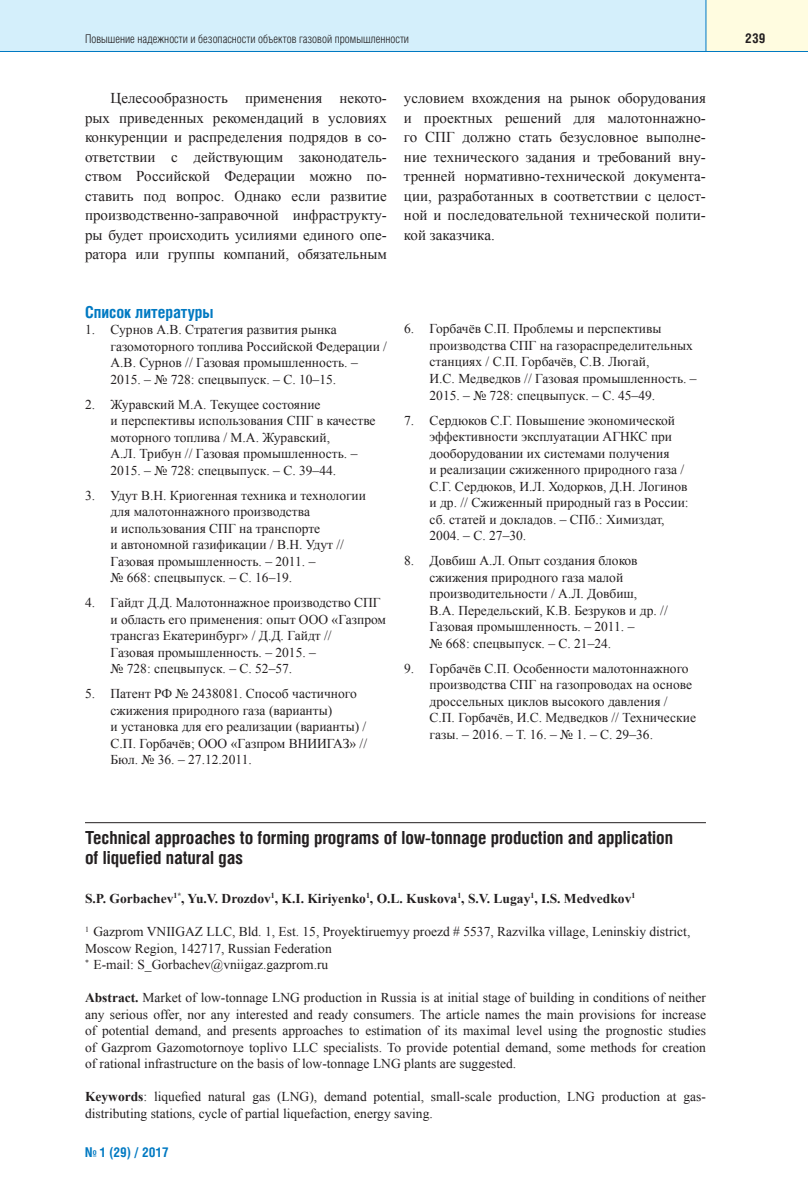
<style>
.page{position:relative;width:808px;height:1191px;background:#fff}
.page>*{position:absolute;margin:0;border:0;box-sizing:border-box;transform-origin:0 0}
.t1{font:700 18px/19.5px "Helios Cond";color:#231f20}
.t2{font:700 16.5px "Helios Cond";color:#0079c2}
.t3{font:15px/19.5px "Times New Roman";color:#231f20;text-align:justify}
.t4{font:13.5px/16.5px "Times New Roman";color:#231f20}
.t5{font:700 13.5px "Times New Roman";color:#231f20}
.t6{font:700 13.5px "Helios Cond";color:#0079c2}
.t7{font:700 13.5px "Helios Cond";color:#231f20}
.t8{font:300 12px "Helios Cond";color:#231f20}
.s1{font-weight:700}
</style>
<div class="page">
<div style="left:0;top:0;width:706px;height:51px;background:#d4effb"></div>
<div style="left:706px;top:0;width:102px;height:51px;background:#fffce0"></div>
<hr style="left:0;top:51px;width:808px;height:1px;background:#0079c2">
<hr style="left:705px;top:0;width:1px;height:51px;background:#0079c2">
<hr style="left:85px;top:822px;width:621px;height:1px;background:#231f20">
<p class="t8" style="left:85px;top:34px;width:326px">Повышение надежности и безопасности объектов газовой промышленности</p>
<p class="t7" style="left:745px;top:33px;width:22px">239</p>
<p class="t3" style="left:85px;top:88px;width:303px;text-indent:26px">Целесообразность применения некото&shy;рых приведенных рекомендаций в условиях конкуренции и распределения подрядов в со&shy;ответствии с действующим законодатель&shy;ством Российской Федерации можно по&shy;ставить под вопрос. Однако если развитие производственно-заправочной инфраструкту&shy;ры будет происходить усилиями единого опе&shy;ратора или группы компаний, обязательным</p>
<p class="t3" style="left:404px;top:88px;width:303px">условием вхождения на рынок оборудования и проектных решений для малотоннажно&shy;го СПГ должно стать безусловное выполне&shy;ние технического задания и требований вну&shy;тренней нормативно-технической документа&shy;ции, разработанных в соответствии с целост&shy;ной и последовательной технической полити&shy;кой заказчика.</p>
<p class="t2" style="left:85px;top:306px;width:130px">Список литературы</p>
<p class="t4" style="left:111px;top:321px;width:278px;text-indent:-26px">1. Сурнов А.В. Стратегия развития рынка газомоторного топлива Российской Федерации / А.В. Сурнов // Газовая промышленность. – 2015. – № 728: спецвыпуск. – C. 10–15.</p>
<p class="t4" style="left:111px;top:396px;width:267px;text-indent:-26px">2. Журавский М.А. Текущее состояние<br>и перспективы использования СПГ в качестве моторного топлива / М.А. Журавский,<br>А.Л. Трибун // Газовая промышленность. – 2015. – № 728: спецвыпуск. – С. 39–44.</p>
<p class="t4" style="left:111px;top:487px;width:257px;text-indent:-26px">3. Удут В.Н. Криогенная техника и технологии для малотоннажного производства<br>и использования СПГ на транспорте<br>и автономной газификации / В.Н. Удут // Газовая промышленность. – 2011. –<br>№ 668: спецвыпуск. – С. 16–19.</p>
<p class="t4" style="left:111px;top:594px;width:277px;text-indent:-26px">4. Гайдт Д.Д. Малотоннажное производство СПГ и область его применения: опыт ООО «Газпром трансгаз Екатеринбург» / Д.Д. Гайдт //<br>Газовая промышленность. – 2015. –<br>№ 728: спецвыпуск. – С. 52–57.</p>
<p class="t4" style="left:111px;top:685px;width:258px;text-indent:-26px">5. Патент РФ № 2438081. Способ частичного сжижения природного газа (варианты)<br>и установка для его реализации (варианты) / С.П. Горбачёв; ООО «Газпром ВНИИГАЗ» // Бюл. № 36. – 27.12.2011.</p>
<p class="t4" style="left:429px;top:321px;width:269px;text-indent:-26px">6. Горбачёв С.П. Проблемы и перспективы производства СПГ на газораспределительных станциях / С.П. Горбачёв, С.В. Люгай,<br>И.С. Медведков // Газовая промышленность. – 2015. – № 728: спецвыпуск. – С. 45–49.</p>
<p class="t4" style="left:429px;top:412px;width:261px;text-indent:-26px">7. Сердюков С.Г. Повышение экономической эффективности эксплуатации АГНКС при дооборудовании их системами получения<br>и реализации сжиженного природного газа / С.Г. Сердюков, И.Л. Ходорков, Д.Н. Логинов и др. // Сжиженный природный газ в России: сб. статей и докладов. – СПб.: Химиздат, 2004. – С. 27–30.</p>
<p class="t4" style="left:429px;top:552px;width:240px;text-indent:-26px">8. Довбиш А.Л. Опыт создания блоков сжижения природного газа малой производительности / А.Л. Довбиш,<br>В.А. Передельский, К.В. Безруков и др. // Газовая промышленность. – 2011. –<br>№ 668: спецвыпуск. – С. 21–24.</p>
<p class="t4" style="left:429px;top:660px;width:268px;text-indent:-26px">9. Горбачёв С.П. Особенности малотоннажного производства СПГ на газопроводах на основе дроссельных циклов высокого давления / С.П. Горбачёв, И.С. Медведков // Технические газы. – 2016. – Т. 16. – № 1. – С. 29–36.</p>
<h1 class="t1" style="left:85px;top:830px;width:590px">Technical approaches to forming programs of low-tonnage production and application of liquefied natural gas</h1>
<p class="t5" style="left:85px;top:891px;width:552px">S.P. Gorbachev<sup>1*</sup>, Yu.V. Drozdov<sup>1</sup>, K.I. Kiriyenko<sup>1</sup>, O.L. Kuskova<sup>1</sup>, S.V. Lugay<sup>1</sup>, I.S. Medvedkov<sup>1</sup></p>
<p class="t4" style="left:85px;top:923px;width:607px"><sup>1</sup> Gazprom VNIIGAZ LLC, Bld. 1, Est. 15, Proyektiruemyy proezd # 5537, Razvilka village, Leninskiy district,<br>Moscow Region, 142717, Russian Federation<br><sup>*</sup> E-mail: S_Gorbachev@vniigaz.gazprom.ru</p>
<p class="t4" style="left:85px;top:989px;width:622px;text-align:justify"><span class="s1">Abstract.</span> Market of low-tonnage LNG production in Russia is at initial stage of building in conditions of neither any serious offer, nor any interested and ready consumers. The article names the main provisions for increase of potential demand, and presents approaches to estimation of its maximal level using the prognostic studies of Gazprom Gazomotornoye toplivo LLC specialists. To provide potential demand, some methods for creation of rational infrastructure on the basis of low-tonnage LNG plants are suggested.</p>
<p class="t4" style="left:85px;top:1088px;width:622px"><span class="s1">Keywords</span>: liquefied natural gas (LNG), demand potential, small-scale production, LNG production at gas&shy;distributing stations, cycle of partial liquefaction, energy saving.</p>
<p class="t6" style="left:85px;top:1147px;width:85px">№ 1 (29) / 2017</p>
</div>
